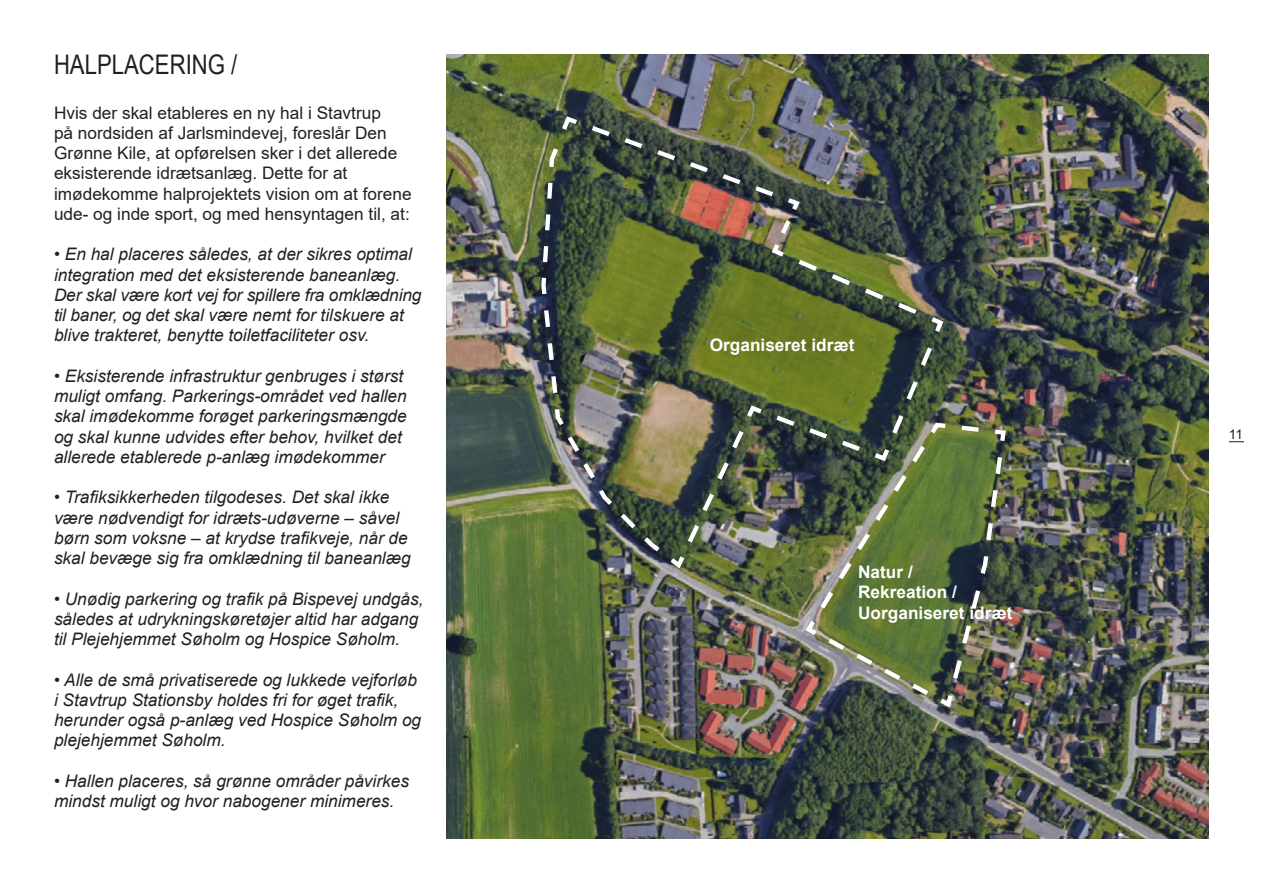
<style>
.page{position:relative;width:1263px;height:893px;background:#fff}
.page>*{position:absolute;margin:0;border:0;box-sizing:border-box;transform-origin:0 0}
.t1{font:27px "Arial Narrow";color:#231f20}
.t2{font:italic 17.25px/20.2px "Arial";color:#231f20}
.t3{font:17.25px/20.2px "Arial";color:#231f20}
.t4{font:700 17.25px "Arial";color:#fff}
.t5{font:13.5px "Arial";color:#231f20}
</style>
<div class="page">
<img style="left:446px;top:54px;width:763px;height:785px">
<svg style="left:1229px;top:441px;width:15px;height:1px"></svg>
<img style="left:539px;top:114px;width:407px;height:458px">
<svg style="left:763px;top:342px;width:173px;height:271px;background:#566437"></svg>
<img style="left:802px;top:420px;width:206px;height:291px">
<p class="t1" style="left:54px;top:44px;width:185px">HALPLACERING /</p>
<p class="t3" style="left:54px;top:102px;width:345px">Hvis der skal etableres en ny hal i Stavtrup på nordsiden af Jarlsmindevej, foreslår Den Grønne Kile, at opførelsen sker i det allerede eksisterende idrætsanlæg. Dette for at</p>
<p class="t3" style="left:54px;top:183px;width:359px">imødekomme halprojektets vision om at forene ude- og inde sport, og med hensyntagen til, at:</p>
<p class="t2" style="left:54px;top:244px;width:369px">• En hal placeres således, at der sikres optimal integration med det eksisterende baneanlæg.<br>Der skal være kort vej for spillere fra omklædning til baner, og det skal være nemt for tilskuere at blive trakteret, benytte toiletfaciliteter osv.</p>
<p class="t2" style="left:54px;top:366px;width:354px">• Eksisterende infrastruktur genbruges i størst muligt omfang. Parkerings-området ved hallen skal imødekomme forøget parkeringsmængde og skal kunne udvides efter behov, hvilket det allerede etablerede p-anlæg imødekommer</p>
<p class="t2" style="left:54px;top:487px;width:358px">• Trafiksikkerheden tilgodeses. Det skal ikke være nødvendigt for idræts-udøverne – såvel børn som voksne – at krydse trafikveje, når de skal bevæge sig fra omklædning til baneanlæg</p>
<p class="t2" style="left:54px;top:589px;width:371px">• Unødig parkering og trafik på Bispevej undgås, således at udrykningskøretøjer altid har adgang til Plejehjemmet Søholm og Hospice Søholm.</p>
<p class="t2" style="left:54px;top:670px;width:369px">• Alle de små privatiserede og lukkede vejforløb i Stavtrup Stationsby holdes fri for øget trafik, herunder også p-anlæg ved Hospice Søholm og plejehjemmet Søholm.</p>
<p class="t2" style="left:54px;top:771px;width:356px">• Hallen placeres, så grønne områder påvirkes mindst muligt og hvor nabogener minimeres.</p>
<p class="t4" style="left:710px;top:333px;width:146px">Organiseret idræt</p>
<p class="t4" style="left:858px;top:559px;width:56px">Natur /</p>
<p class="t4" style="left:858px;top:580px;width:100px">Rekreation /</p>
<p class="t4" style="left:858px;top:601px;width:156px">Uorganiseret idræt</p>
<p class="t5" style="left:1229px;top:425px;width:16px">11</p>
</div>
